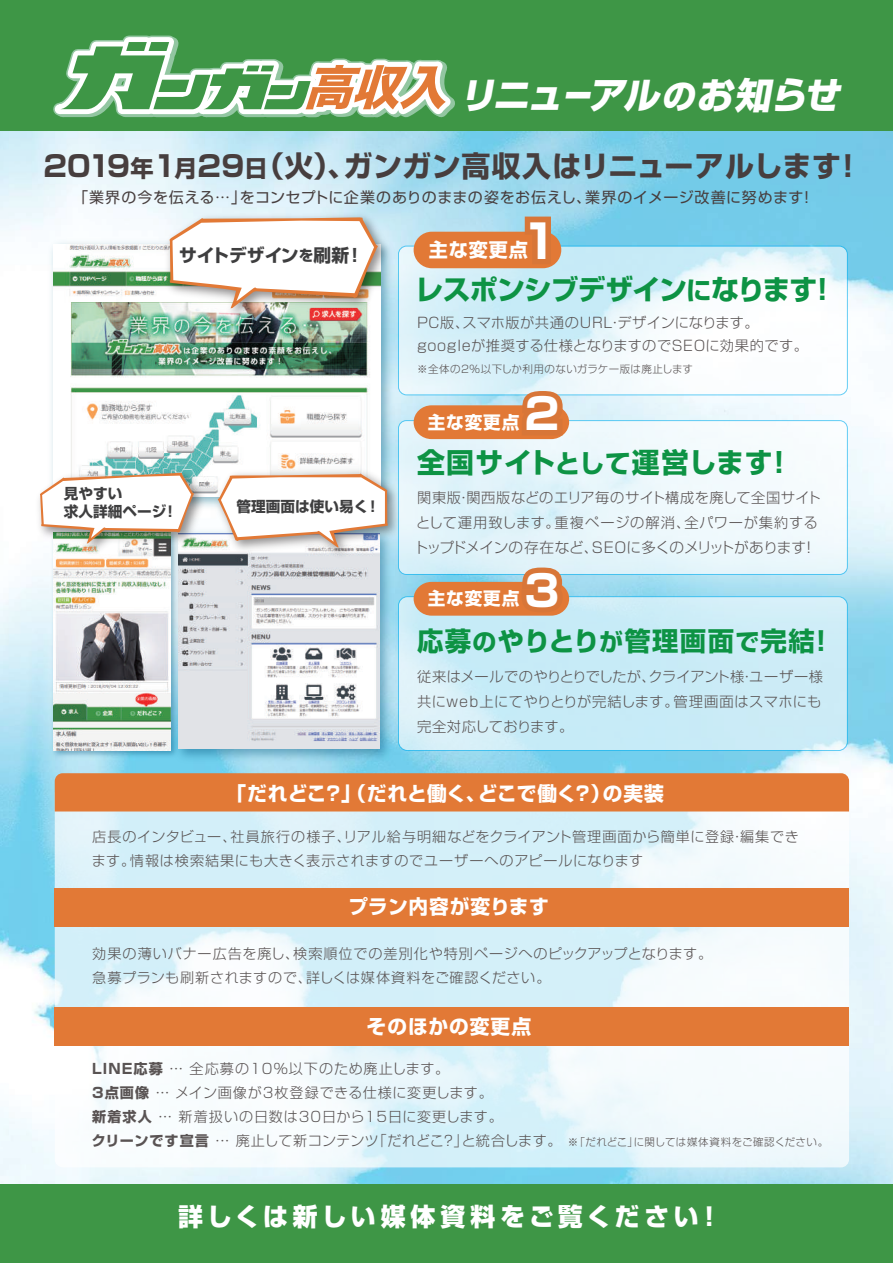
<style>
.page{position:relative;width:893px;height:1263px;background:#fff}
.page>*{position:absolute;margin:0;border:0;box-sizing:border-box;transform-origin:0 0}
.t1{font:700 46.5px "Shin Go Pro";color:#fff}
.t2{font:700 42.9px "Shin Go Pro";color:#fff}
.t3{font:italic 800 36.3px "Shin Go Pro";color:#fff}
.t4{font:700 28.95px "Shin Go Pro";letter-spacing:.005em;color:#473e3e}
.t5{font:700 27.9px "Shin Go Pro";letter-spacing:-.025em;color:#0d9344}
.t6{font:700 27.9px "Shin Go Pro";letter-spacing:.02em;color:#0d9344}
.t7{font:700 26.4px "Shin Go Pro";letter-spacing:.05em;color:#0d9344}
.t8{font:800 24.9px "Shin Go Pro";letter-spacing:.165em;color:#fff}
.t9{font:700 19.8px "Shin Go Pro";letter-spacing:.005em;color:#fff}
.t10{font:700 19.8px "Shin Go Pro";letter-spacing:.035em;color:#fff}
.t11{font:700 19.05px "Shin Go Pro";letter-spacing:.05em;color:#fff}
.t12{font:700 17.85px "Shin Go Pro";color:#3e3e3f}
.t13{font:700 17.55px "Shin Go Pro";letter-spacing:.05em;color:#fff}
.t14{font:15px "Shin Go Pro";letter-spacing:.04em;color:#473e3e}
.t15{font:300 14.7px "Shin Go Pro";letter-spacing:-.02em;color:#595353}
.t16{font:700 14.7px/17.5px "Shin Go Pro";color:#3e3e3f}
.t17{font:300 14.25px/24.9px "Shin Go Pro";letter-spacing:.03em;color:#595353}
.t18{font:300 14.1px/24px "Shin Go Pro";letter-spacing:.05em;color:#595353}
.t19{font:300 10.5px "Shin Go Pro";letter-spacing:.03em;color:#595353}
.s1{font-size:32.85px}
.s2{font-size:23.1px}
.s3{font-size:14.85px}
.s4{font-size:25.5px}
.s5{font-size:24px}
.s6{font-weight:700}
.s7{font-size:10.5px}
</style>
<div class="page">
<img style="left:0;top:130px;width:893px;height:1054px">
<div style="left:0;top:1184px;width:893px;height:79px;background:#3e9646"></div>
<div style="left:0;top:0;width:893px;height:130px;background:#3e9646"></div>
<svg style="left:434px;top:811px;width:415px;height:356px"></svg>
<img style="left:13px;top:218px;width:421px;height:966px">
<img style="left:54px;top:245px;width:327px;height:220px">
<img style="left:47px;top:560px;width:134px;height:236px">
<img style="left:54px;top:560px;width:116px;height:190px">
<div style="left:55px;top:773px;width:794px;height:38px;background:#e27936"></div>
<div style="left:55px;top:888px;width:794px;height:38px;background:#e27936"></div>
<div style="left:55px;top:1007px;width:794px;height:38px;background:#e27936"></div>
<img style="left:161px;top:208px;width:234px;height:118px">
<svg style="left:170px;top:217px;width:208px;height:91px"></svg>
<img style="left:31px;top:464px;width:180px;height:96px">
<img style="left:40px;top:473px;width:154px;height:70px">
<img style="left:209px;top:465px;width:189px;height:100px">
<svg style="left:218px;top:474px;width:170px;height:73px"></svg>
<svg style="left:398px;top:246px;width:449px;height:149px"></svg>
<div style="left:398px;top:246px;width:450px;height:149px;border:1px solid #00aeef;border-radius:8px"></div>
<div style="left:398px;top:421px;width:449px;height:153px;background:linear-gradient(to right,#ddf2f9,#f6fbfd);border-radius:8px"></div>
<div style="left:398px;top:420px;width:450px;height:155px;border:1px solid #00aeef;border-radius:8px"></div>
<svg style="left:398px;top:597px;width:449px;height:153px;background:#cbecf7"></svg>
<div style="left:398px;top:596px;width:450px;height:155px;border:1px solid #00aeef;border-radius:9px"></div>
<svg style="left:47px;top:35px;width:427px;height:96px"></svg>
<div style="left:414px;top:232px;width:147px;height:36px;background:#e27936;border-radius:18px"></div>
<svg style="left:519px;top:211px;width:37px;height:59px"></svg>
<svg style="left:414px;top:386px;width:158px;height:55px;background:#d8a37d"></svg>
<svg style="left:414px;top:562px;width:155px;height:55px;background:#d09f7a"></svg>
<div style="left:265px;top:598px;width:12px;height:5px;background:#c0c1c3"></div>
<h3 class="t3" style="left:460px;top:67px;width:390px">リニューアル<span class="s1">の</span>お知らせ</h3>
<h3 class="t4" style="left:43px;top:143px;width:820px">2019<span class="s2">年</span>1<span class="s2">月</span>29<span class="s2">日</span>（火）、ガンガン高収入はリニューアルします！</h3>
<p class="t14" style="left:73px;top:185px;width:743px">「業界の今を伝える…」をコンセプトに企業のありのままの姿をお伝えし、業界のイメージ改善に努めます！</p>
<p class="t12" style="left:179px;top:241px;width:186px">サイトデザイン<span class="s3">を</span>刷新！</p>
<p class="t16" style="left:64px;top:483px;width:110px">見やすい<br>求人詳細ページ!</p>
<p class="t16" style="left:236px;top:496px;width:145px">管理画面は使い易く！</p>
<h1 class="t1" style="left:521px;top:204px;width:39px">1</h1>
<h3 class="t11" style="left:429px;top:235px;width:101px">主な変更点</h3>
<h3 class="t5" style="left:415px;top:267px;width:423px">レスポンシブデザイン<span class="s4">に</span>なります！</h3>
<p class="t17" style="left:417px;top:310px;width:392px;line-height:22.5px">PC版、スマホ版が共通のURL・デザインになります。googleが推奨する仕様となりますのでSEOに効果的です。</p>
<p class="t19" style="left:417px;top:361px;width:278px">※全体の2％以下しか利用のないガラケー版は廃止します</p>
<h2 class="t2" style="left:525px;top:380px;width:36px">2</h2>
<p class="t13" style="left:428px;top:408px;width:93px">主な変更点</p>
<h3 class="t6" style="left:417px;top:441px;width:378px">全国サイト<span class="s4">として</span>運営します！</h3>
<p class="t17" style="left:416px;top:483px;width:406px">関東版・関西版などのエリア毎のサイト構成を廃して全国サイトとして運用致します。重複ページの解消、全パワーが集約する</p>
<p class="t15" style="left:414px;top:535px;width:404px">トップドメインの存在など、SEOに多くのメリットがあります！</p>
<h2 class="t2" style="left:525px;top:556px;width:36px">3</h2>
<p class="t13" style="left:428px;top:585px;width:93px">主な変更点</p>
<h3 class="t7" style="left:417px;top:620px;width:419px">応募<span class="s5">の</span>やりとり<span class="s5">が</span>管理画面<span class="s5">で</span>完結！</h3>
<p class="t17" style="left:417px;top:662px;width:408px">従来はメールでのやりとりでしたが、クライアント様・ユーザー様共にweb上にてやりとりが完結します。管理画面はスマホにも完全対応しております。</p>
<h3 class="t9" style="left:227px;top:777px;width:439px">「だれどこ？」（だれと働く、どこで働く？）の実装</h3>
<p class="t18" style="left:92px;top:823px;width:708px">店長のインタビュー、社員旅行の様子、リアル給与明細などをクライアント管理画面から簡単に登録・編集できます。情報は検索結果にも大きく表示されますのでユーザーへのアピールになります</p>
<h3 class="t10" style="left:348px;top:891px;width:202px">プラン内容が変ります</h3>
<p class="t18" style="left:92px;top:940px;width:621px">効果の薄いバナー広告を廃し、検索順位での差別化や特別ページへのピックアップとなります。急募プランも刷新されますので、詳しくは媒体資料をご確認ください。</p>
<h3 class="t10" style="left:367px;top:1011px;width:166px">そのほかの変更点</h3>
<p class="t18" style="left:92px;top:1055px;width:738px"><span class="s6">LINE応募</span>・・・ 全応募の10％以下のため廃止します。<br><span class="s6">3点画像</span>・・・ メイン画像が3枚登録できる仕様に変更します。<br><span class="s6">新着求人</span>・・・ 新着扱いの日数は30日から15日に変更します。<br><span class="s6">クリーンです宣言</span>・・・ 廃止して新コンテンツ「だれどこ？」と統合します。 <span class="s7">※「だれどこ」に関しては媒体資料をご確認ください。</span></p>
<h3 class="t8" style="left:178px;top:1197px;width:545px">詳しくは新しい媒体資料をご覧ください！</h3>
</div>
